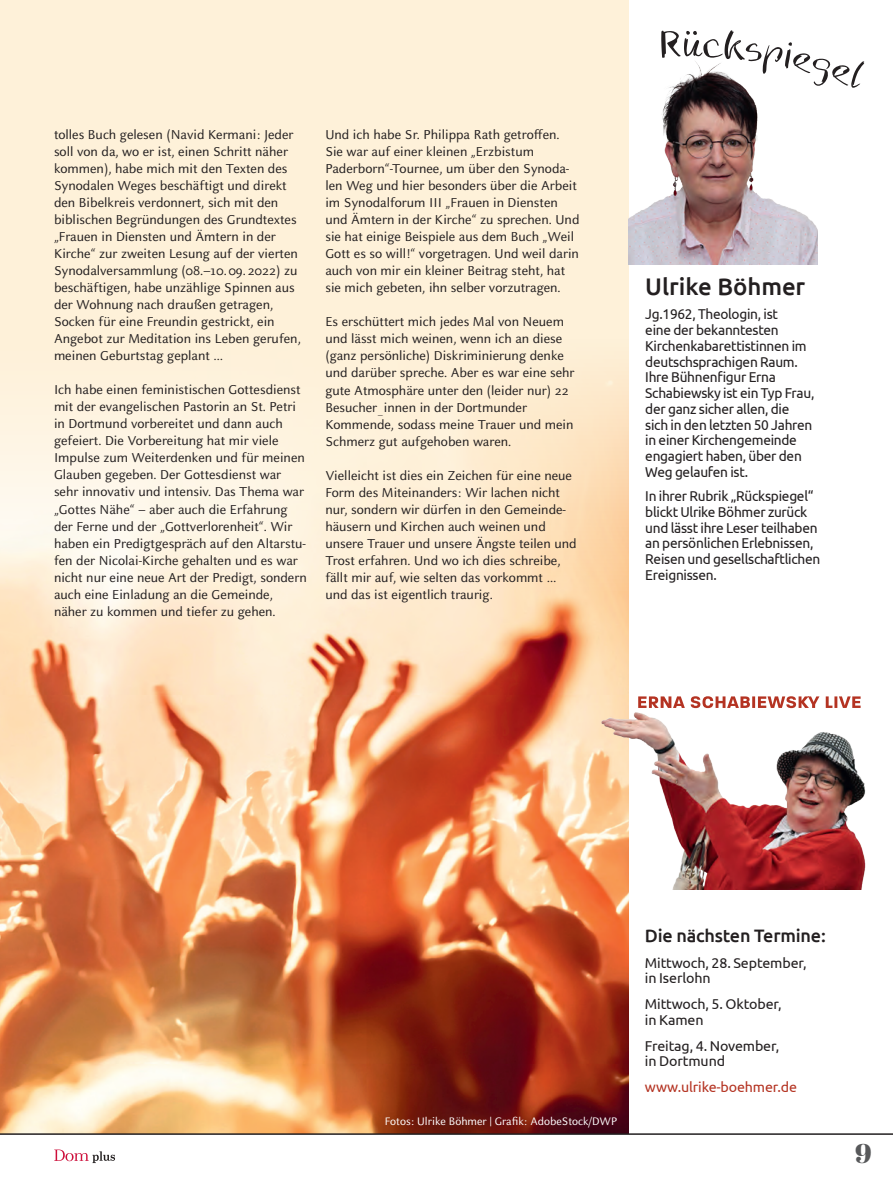
<style>
.page{position:relative;width:893px;height:1191px;background:#fff}
.page>*{position:absolute;margin:0;border:0;box-sizing:border-box;transform-origin:0 0}
.t1{font:27px "Abril Fatface";color:#57585a}
.t2{font:500 24px "Ubuntu";letter-spacing:-.005em;color:#231f20}
.t3{font:500 18px "Ubuntu";letter-spacing:-.01em;color:#231f20}
.t4{font:14.25px/17px "Celeste Sans";color:#231f20}
.t5{font:14.25px/15.8px "Ubuntu";letter-spacing:-.02em;color:#231f20;scale:.96 1}
.t6{font:14.25px/15.8px "Ubuntu";letter-spacing:-.02em;color:#231f20}
.t7{font:14.25px "Ubuntu";letter-spacing:-.01em;color:#b43322}
.t8{font:12px "Celeste Sans";color:#fff}
</style>
<div class="page">
<div style="left:0;top:0;width:628px;height:1133px;background:#fef1d9"></div>
<img style="left:0;top:375px;width:628px;height:758px">
<hr style="left:0;top:1133px;width:893px;height:1px;background:#231f20">
<svg style="left:54px;top:1149px;width:61px;height:14px"></svg>
<svg style="left:638px;top:696px;width:223px;height:9px"></svg>
<svg style="left:661px;top:30px;width:203px;height:58px"></svg>
<img style="left:628px;top:61px;width:190px;height:203px">
<img style="left:596px;top:705px;width:270px;height:184px">
<p class="t4" style="left:54px;top:126px;width:248px">tolles Buch gelesen (Navid Kermani: Jeder soll von da, wo er ist, einen Schritt näher kommen), habe mich mit den Texten des Synodalen Weges beschäftigt und direkt den Bibelkreis verdonnert, sich mit den biblischen Begründungen des Grundtextes „Frauen in Diensten und Ämtern in der Kirche“ zur zweiten Lesung auf der vierten Synodalversammlung (08.–10. 09. 2022) zu beschäftigen, habe unzählige Spinnen aus der Wohnung nach draußen getragen, Socken für eine Freundin gestrickt, ein Angebot zur Meditation ins Leben gerufen, meinen Geburtstag geplant …</p>
<p class="t4" style="left:54px;top:381px;width:254px">Ich habe einen feministischen Gottesdienst mit der evangelischen Pastorin an St. Petri in Dortmund vorbereitet und dann auch gefeiert. Die Vorbereitung hat mir viele Impulse zum Weiterdenken und für meinen Glauben gegeben. Der Gottesdienst war sehr innovativ und intensiv. Das Thema war „Gottes Nähe“ – aber auch die Erfahrung der Ferne und der „Gottverlorenheit“. Wir haben ein Predigtgespräch auf den Altarstu&shy;fen der Nicolai-Kirche gehalten und es war nicht nur eine neue Art der Predigt, sondern auch eine Einladung an die Gemeinde, näher zu kommen und tiefer zu gehen.</p>
<p class="t4" style="left:325px;top:126px;width:256px">Und ich habe Sr. Philippa Rath getroffen.<br>Sie war auf einer kleinen „Erzbistum Paderborn“-Tournee, um über den Synoda&shy;len Weg und hier besonders über die Arbeit im Synodalforum III „Frauen in Diensten und Ämtern in der Kirche“ zu sprechen. Und sie hat einige Beispiele aus dem Buch „Weil Gott es so will!“ vorgetragen. Und weil darin auch von mir ein kleiner Beitrag steht, hat sie mich gebeten, ihn selber vorzutragen.</p>
<p class="t4" style="left:325px;top:314px;width:251px">Es erschüttert mich jedes Mal von Neuem und lässt mich weinen, wenn ich an diese (ganz persönliche) Diskriminierung denke und darüber spreche. Aber es war eine sehr gute Atmosphäre unter den (leider nur) 22<br>Besucher_innen in der Dortmunder Kommende, sodass meine Trauer und mein Schmerz gut aufgehoben waren.</p>
<p class="t4" style="left:325px;top:467px;width:253px">Vielleicht ist dies ein Zeichen für eine neue Form des Miteinanders: Wir lachen nicht nur, sondern wir dürfen in den Gemeinde&shy;häusern und Kirchen auch weinen und unsere Trauer und unsere Ängste teilen und Trost erfahren. Und wo ich dies schreibe, fällt mir auf, wie selten das vorkommt … und das ist eigentlich traurig.</p>
<h2 class="t2" style="left:645px;top:271px;width:162px">Ulrike Böhmer</h2>
<p class="t5" style="left:645px;top:306px;width:178px">Jg.1962, Theologin, ist<br>eine der bekanntesten<br>Kirchenkabarettistinnen im deutschsprachigen Raum.<br>Ihre Bühnenfigur Erna<br>Schabiewsky ist ein Typ Frau, der ganz sicher allen, die sich in den letzten 50 Jahren in einer Kirchengemeinde engagiert haben, über den<br>Weg gelaufen ist.</p>
<p class="t5" style="left:645px;top:488px;width:184px">In ihrer Rubrik „Rückspiegel“ blickt Ulrike Böhmer zurück und lässt ihre Leser teilhaben an persönlichen Erlebnissen,<br>Reisen und gesellschaftlichen<br>Ereignissen.</p>
<p class="t8" style="left:385px;top:1114px;width:234px">Fotos: Ulrike Böhmer | Grafik: AdobeStock/DWP</p>
<p class="t3" style="left:645px;top:924px;width:182px">Die nächsten Termine:</p>
<p class="t6" style="left:645px;top:954px;width:163px">Mittwoch, 28. September, in Iserlohn</p>
<p class="t6" style="left:645px;top:995px;width:138px">Mittwoch, 5. Oktober, in Kamen</p>
<p class="t6" style="left:645px;top:1037px;width:136px">Freitag, 4. November, in Dortmund</p>
<p class="t7" style="left:645px;top:1078px;width:154px">www.ulrike-boehmer.de</p>
<h1 class="t1" style="left:855px;top:1134px;width:18px">9</h1>
</div>
